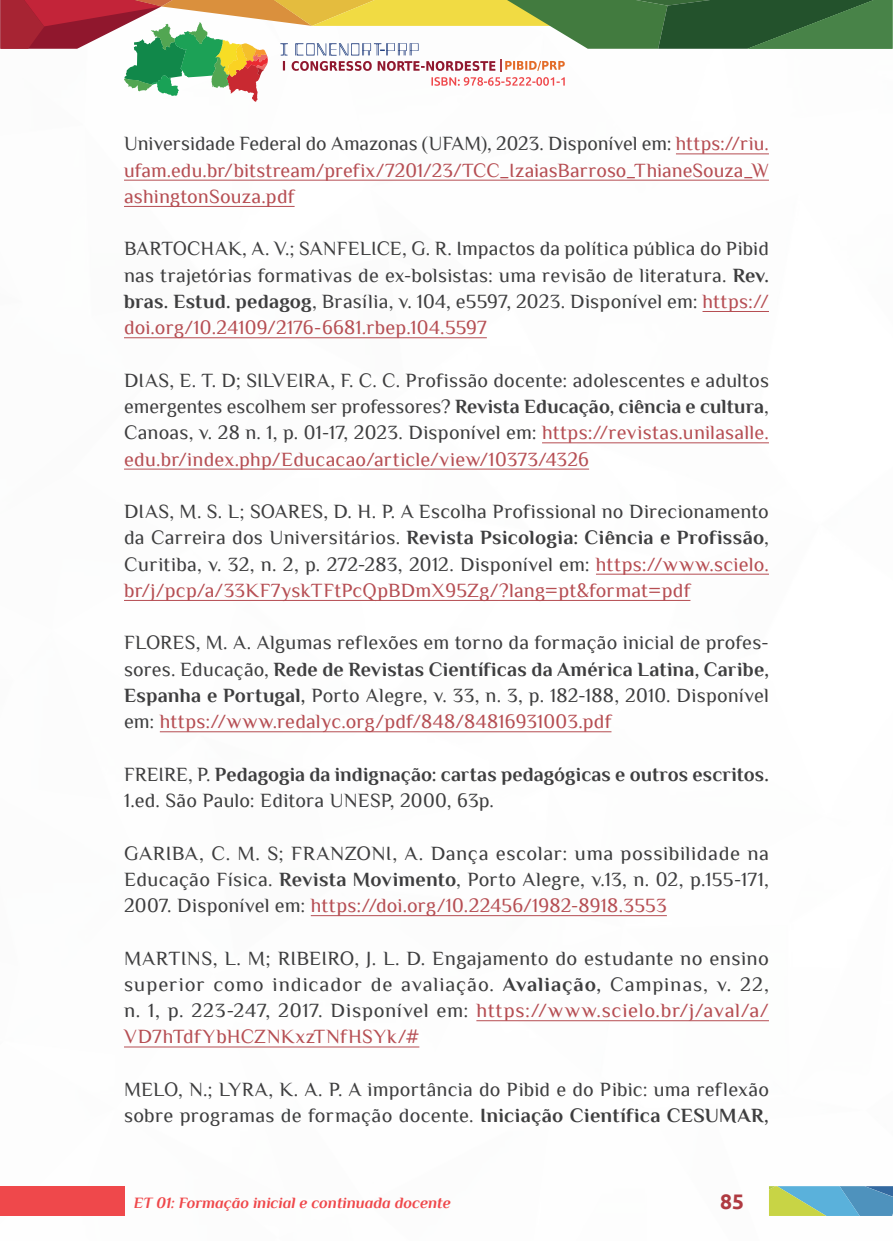
<style>
.page{position:relative;width:893px;height:1241px;background:#fff}
.page>*{position:absolute;margin:0;border:0;box-sizing:border-box;transform-origin:0 0}
.t1{font:700 21px "Ubuntu";color:#af3a41}
._12_REFERENCIAS{font:20.12px/26.2px "Philosopher";letter-spacing:.01em;color:#3e3e3f;text-align:justify}
._12_REFERENCIAS-2{font:20.12px/26.2px "Philosopher";letter-spacing:.005em;color:#b64e53;text-align:justify}
._12_REFERENCIAS-3{font:700 20.12px/26.2px "Philosopher";letter-spacing:.01em;color:#3e3e3f}
.t2{font:italic 700 15.75px "Philosopher";color:#ef484b}
.s1{color:#3e3e3f}
.s2{font-weight:700}
.s3{color:#b64e53}
.s4{font-weight:400}
</style>
<div class="page">
<div style="left:0;top:1185px;width:124px;height:30px;background:#ef484b"></div>
<svg style="left:0;top:0;width:892px;height:102px"></svg>
<svg style="left:769px;top:1186px;width:124px;height:29px;background:#72aea9"></svg>
<hr style="left:676px;top:153px;width:93px;height:1px;background:#b64e53">
<hr style="left:124px;top:180px;width:645px;height:1px;background:#b64e53">
<hr style="left:124px;top:206px;width:171px;height:1px;background:#b64e53">
<hr style="left:702px;top:311px;width:67px;height:1px;background:#b64e53">
<hr style="left:124px;top:337px;width:363px;height:1px;background:#b64e53">
<hr style="left:542px;top:442px;width:227px;height:1px;background:#b64e53">
<hr style="left:124px;top:468px;width:465px;height:1px;background:#b64e53">
<hr style="left:596px;top:573px;width:173px;height:1px;background:#b64e53">
<hr style="left:124px;top:600px;width:566px;height:1px;background:#b64e53">
<hr style="left:160px;top:731px;width:451px;height:1px;background:#b64e53">
<hr style="left:311px;top:915px;width:356px;height:1px;background:#b64e53">
<hr style="left:476px;top:1020px;width:293px;height:1px;background:#b64e53">
<hr style="left:124px;top:1046px;width:295px;height:1px;background:#b64e53">
<p class="_12_REFERENCIAS-2" style="left:124px;top:131px;width:646px"><span class="s1">Universidade Federal do Amazonas (UFAM), 2023. Disponível em:</span> https://riu. ufam.edu.br/bitstream/prefix/7201/23/TCC_IzaiasBarroso_ThianeSouza_W ashingtonSouza.pdf</p>
<p class="_12_REFERENCIAS" style="left:124px;top:236px;width:646px">BARTOCHAK, A. V.; SANFELICE, G. R. Impactos da política pública do Pibid nas trajetórias formativas de ex-bolsistas: uma revisão de literatura. <span class="s2">Rev. bras. Estud. pedagog</span>, Brasília, v. 104, e5597, 2023. Disponível em: <span class="s3">https:// doi.org/10.24109/2176-6681.rbep.104.5597</span></p>
<p class="_12_REFERENCIAS" style="left:124px;top:367px;width:646px">DIAS, E. T. D; SILVEIRA, F. C. C. Profissão docente: adolescentes e adultos emergentes escolhem ser professores? <span class="s2">Revista Educação, ciência e cultura</span>, Canoas, v. 28 n. 1, p. 01-17, 2023. Disponível em: <span class="s3">https://revistas.unilasalle. edu.br/index.php/Educacao/article/view/10373/4326</span></p>
<p class="_12_REFERENCIAS" style="left:124px;top:498px;width:646px">DIAS, M. S. L; SOARES, D. H. P. A Escolha Profissional no Direcionamento da Carreira dos Universitários. <span class="s2">Revista Psicologia: Ciência e Profissão</span>, Curitiba, v. 32, n. 2, p. 272-283, 2012. Disponível em: <span class="s3">https://www.scielo. br/j/pcp/a/33KF7yskTFtPcQpBDmX95Zg/?lang=pt&amp;format=pdf</span></p>
<p class="_12_REFERENCIAS" style="left:124px;top:629px;width:646px">FLORES, M. A. Algumas reflexões em torno da formação inicial de profes&shy;sores. Educação, <span class="s2">Rede de Revistas Científicas da América Latina, Caribe, Espanha e Portugal,</span> Porto Alegre, v. 33, n. 3, p. 182-188, 2010. Disponível em: <span class="s3">https://www.redalyc.org/pdf/848/84816931003.pdf</span></p>
<p class="_12_REFERENCIAS-3" style="left:124px;top:761px;width:646px"><span class="s4">FREIRE, P.</span> Pedagogia da indignação: cartas pedagógicas e outros escritos.<br><span class="s4">1.ed. São Paulo: Editora UNESP, 2000, 63p.</span></p>
<p class="_12_REFERENCIAS" style="left:124px;top:839px;width:646px">GARIBA, C. M. S; FRANZONI, A. Dança escolar: uma possibilidade na Educação Física. <span class="s2">Revista Movimento</span>, Porto Alegre, v.13, n. 02, p.155-171, 2007. Disponível em: <span class="s3">https://doi.org/10.22456/1982-8918.3553</span></p>
<p class="_12_REFERENCIAS" style="left:124px;top:944px;width:646px">MARTINS, L. M; RIBEIRO, J. L. D. Engajamento do estudante no ensino superior como indicador de avaliação. <span class="s2">Avaliação,</span> Campinas, v. 22, n. 1, p. 223-247, 2017. Disponível em: <span class="s3">https://www.scielo.br/j/aval/a/ VD7hTdfYbHCZNKxzTNfHSYk/#</span></p>
<p class="_12_REFERENCIAS" style="left:124px;top:1076px;width:646px">MELO, N.; LYRA, K. A. P. A importância do Pibid e do Pibic: uma reflexão sobre programas de formação docente. <span class="s2">Iniciação Científica CESUMAR,</span></p>
<p class="t2" style="left:134px;top:1193px;width:318px">ET 01: Formação inicial e continuada docente</p>
<p class="t1" style="left:720px;top:1188px;width:25px">85</p>
</div>
